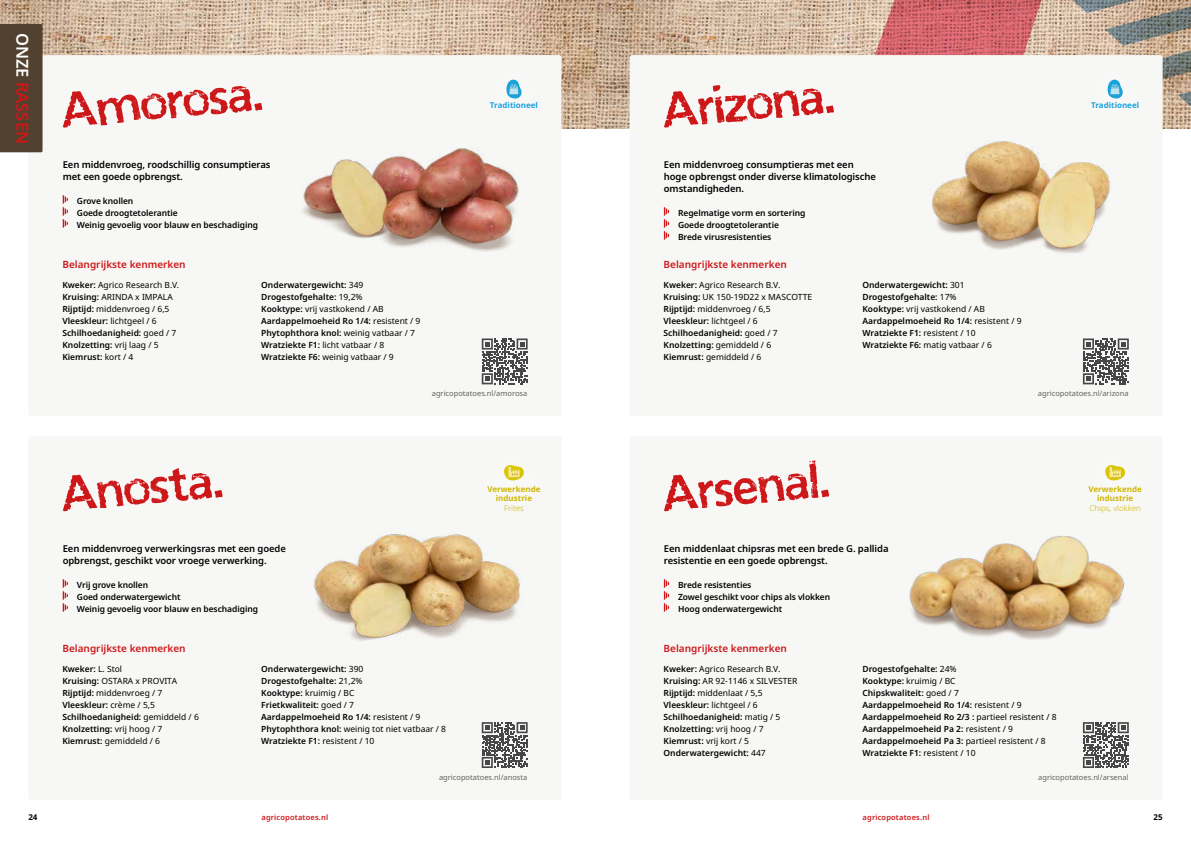
<style>
.page{position:relative;width:1191px;height:842px;background:#fff}
.page>*{position:absolute;margin:0;border:0;box-sizing:border-box;transform-origin:0 0}
.t1{font:50px "Agrico Tuberosum";color:#cd1719}
.t2{font:600 16.5px "Noto Sans";color:#cd1719}
.t3{font:600 10px "Noto Sans";color:#cd1719}
.t4{font:600 9.5px/12px "Noto Sans";letter-spacing:-.01em;color:#000}
.t5{font:600 8.5px/12px "Noto Sans";color:#000}
.t6{font:8.5px/12px "Noto Sans";color:#000}
.t7{font:700 8px/9.5px "Noto Sans";color:#cfb600;text-align:center}
.t8{font:700 8px "Noto Sans";color:#1ba2dd}
.t9{font:300 8px "Noto Sans";color:#cfb600}
.t10{font:700 8px "Noto Sans";color:#000}
.t11{font:7.5px "Noto Sans";color:#646363}
.t12{font:600 7.5px "Noto Sans";letter-spacing:.02em;color:#cd1719}
.s1{color:#fff}
.s2{font-weight:600}
.s3{font-weight:400}
</style>
<div class="page">
<div style="left:28px;top:436px;width:533px;height:364px;background:#f7f7f5;border-radius:3px"></div>
<img style="left:0;top:0;width:759px;height:128px">
<svg style="left:759px;top:0;width:241px;height:55px;background:#d2928a"></svg>
<div style="left:28px;top:55px;width:533px;height:361px;background:#f7f7f5;border-radius:3px"></div>
<div style="left:629px;top:55px;width:533px;height:361px;background:#f7f7f5;border-radius:3px"></div>
<div style="left:629px;top:436px;width:533px;height:364px;background:#f7f7f5;border-radius:3px"></div>
<div style="left:0;top:24px;width:43px;height:128px;background:#51412e"></div>
<svg style="left:506px;top:79px;width:16px;height:20px"></svg>
<svg style="left:63px;top:195px;width:5px;height:33px"></svg>
<div style="left:478px;top:335px;width:53px;height:52px;background:linear-gradient(to right,#f7f7f5,#f7f7f5)"></div>
<svg style="left:482px;top:338px;width:45px;height:46px"></svg>
<svg style="left:504px;top:465px;width:20px;height:15px"></svg>
<svg style="left:63px;top:579px;width:5px;height:33px"></svg>
<div style="left:478px;top:719px;width:53px;height:52px;background:linear-gradient(to right,#f7f7f5,#f7f7f5)"></div>
<svg style="left:482px;top:722px;width:45px;height:46px"></svg>
<svg style="left:1000px;top:0;width:191px;height:128px"></svg>
<svg style="left:664px;top:207px;width:5px;height:33px"></svg>
<div style="left:1079px;top:335px;width:53px;height:52px;background:linear-gradient(to right,#f7f7f5,#f7f7f5)"></div>
<svg style="left:1083px;top:338px;width:45px;height:46px"></svg>
<div style="left:1066px;top:441px;width:97px;height:94px;background:#f7f7f5"></div>
<svg style="left:1105px;top:465px;width:20px;height:15px"></svg>
<svg style="left:664px;top:579px;width:5px;height:33px"></svg>
<div style="left:1079px;top:719px;width:53px;height:52px;background:linear-gradient(to right,#f7f7f5,#f7f7f5)"></div>
<svg style="left:1083px;top:722px;width:45px;height:46px"></svg>
<img style="left:302px;top:148px;width:217px;height:104px">
<img style="left:314px;top:534px;width:206px;height:107px">
<img style="left:932px;top:124px;width:208px;height:129px">
<img style="left:909px;top:536px;width:216px;height:104px">
<h2 class="t2" style="left:32px;top:33px;width:113px;rotate:90deg"><span class="s1">ONZE</span> RASSEN</h2>
<h1 class="t1" style="left:57px;top:79px;width:205px;rotate:-5deg">Amorosa.</h1>
<p class="t8" style="left:490px;top:101px;width:50px">Traditioneel</p>
<p class="t4" style="left:63px;top:159px;width:209px">Een middenvroeg, roodschillig consumptieras met een goede opbrengst.</p>
<p class="t5" style="left:77px;top:195px;width:183px">Grove knollen<br>Goede droogtetolerantie<br>Weinig gevoelig voor blauw en beschadiging</p>
<p class="t3" style="left:62px;top:259px;width:125px">Belangrijkste kenmerken</p>
<p class="t6" style="left:62px;top:279px;width:118px"><span class="s2">Kweker:</span> Agrico Research B.V.<br><span class="s2">Kruising:</span> ARINDA x IMPALA<br><span class="s2">Rijptijd:</span> middenvroeg / 6,5<br><span class="s2">Vleeskleur:</span> lichtgeel / 6<br><span class="s2">Schilhoedanigheid:</span> goed / 7<br><span class="s2">Knolzetting:</span> vrij laag / 5<br><span class="s2">Kiemrust:</span> kort / 4</p>
<p class="t5" style="left:261px;top:279px;width:161px">Onderwatergewicht: <span class="s3">349<br></span>Drogestofgehalte: <span class="s3">19,2%<br></span>Kooktype: <span class="s3">vrij vastkokend / AB<br></span>Aardappelmoeheid Ro 1/4: <span class="s3">resistent / 9<br></span>Phytophthora knol: <span class="s3">weinig vatbaar / 7<br></span>Wratziekte F1: <span class="s3">licht vatbaar / 8<br></span>Wratziekte F6: <span class="s3">weinig vatbaar / 9</span></p>
<p class="t11" style="left:432px;top:388px;width:97px">agricopotatoes.nl/amorosa</p>
<h1 class="t1" style="left:57px;top:463px;width:165px;rotate:-5deg">Anosta.</h1>
<p class="t4" style="left:63px;top:543px;width:225px">Een middenvroeg verwerkingsras met een goede opbrengst, geschikt voor vroege verwerking.</p>
<p class="t5" style="left:77px;top:579px;width:183px">Vrij grove knollen<br>Goed onderwatergewicht<br>Weinig gevoelig voor blauw en beschadiging</p>
<p class="t3" style="left:62px;top:643px;width:125px">Belangrijkste kenmerken</p>
<p class="t7" style="left:487px;top:484px;width:55px">Verwerkende industrie</p>
<p class="t9" style="left:504px;top:503px;width:21px">Frites</p>
<p class="t5" style="left:62px;top:663px;width:138px">Kweker: <span class="s3">L. Stol<br></span>Kruising: <span class="s3">OSTARA x PROVITA<br></span>Rijptijd: <span class="s3">middenvroeg / 7<br></span>Vleeskleur: <span class="s3">crème / 5,5<br></span>Schilhoedanigheid: <span class="s3">gemiddeld / 6<br></span>Knolzetting: <span class="s3">vrij hoog / 7<br></span>Kiemrust: <span class="s3">gemiddeld / 6</span></p>
<p class="t5" style="left:261px;top:663px;width:186px">Onderwatergewicht: <span class="s3">390<br></span>Drogestofgehalte: <span class="s3">21,2%<br></span>Kooktype: <span class="s3">kruimig / BC<br></span>Frietkwaliteit: <span class="s3">goed / 7<br></span>Aardappelmoeheid Ro 1/4: <span class="s3">resistent / 9<br></span>Phytophthora knol: <span class="s3">weinig tot niet vatbaar / 8<br></span>Wratziekte F1: <span class="s3">resistent / 10</span></p>
<p class="t11" style="left:439px;top:772px;width:90px">agricopotatoes.nl/anosta</p>
<h1 class="t1" style="left:658px;top:79px;width:175px;rotate:-5deg">Arizona.</h1>
<p class="t4" style="left:664px;top:159px;width:214px">Een middenvroeg consumptieras met een hoge opbrengst onder diverse klimatologische omstandigheden.</p>
<p class="t5" style="left:678px;top:207px;width:129px">Regelmatige vorm en sortering<br>Goede droogtetolerantie<br>Brede virusresistenties</p>
<p class="t3" style="left:663px;top:259px;width:125px">Belangrijkste kenmerken</p>
<p class="t6" style="left:663px;top:279px;width:150px"><span class="s2">Kweker:</span> Agrico Research B.V.<br><span class="s2">Kruising:</span> UK 150-19D22 x MASCOTTE<br><span class="s2">Rijptijd:</span> middenvroeg / 6,5<br><span class="s2">Vleeskleur:</span> lichtgeel / 6<br><span class="s2">Schilhoedanigheid:</span> goed / 7<br><span class="s2">Knolzetting:</span> gemiddeld / 6<br><span class="s2">Kiemrust:</span> gemiddeld / 6</p>
<p class="t5" style="left:862px;top:279px;width:161px">Onderwatergewicht: <span class="s3">301<br></span>Drogestofgehalte: <span class="s3">17%<br></span>Kooktype: <span class="s3">vrij vastkokend / AB<br></span>Aardappelmoeheid Ro 1/4: <span class="s3">resistent / 9<br></span>Wratziekte F1: <span class="s3">resistent / 10<br></span>Wratziekte F6: <span class="s3">matig vatbaar / 6</span></p>
<p class="t8" style="left:1091px;top:101px;width:50px">Traditioneel</p>
<p class="t11" style="left:1038px;top:388px;width:92px">agricopotatoes.nl/arizona</p>
<h1 class="t1" style="left:658px;top:463px;width:170px;rotate:-5deg">Arsenal.</h1>
<p class="t4" style="left:664px;top:543px;width:226px">Een middenlaat chipsras met een brede G. pallida resistentie en een goede opbrengst.</p>
<p class="t5" style="left:678px;top:579px;width:154px">Brede resistenties<br>Zowel geschikt voor chips als vlokken<br>Hoog onderwatergewicht</p>
<p class="t3" style="left:663px;top:643px;width:125px">Belangrijkste kenmerken</p>
<p class="t7" style="left:1088px;top:484px;width:55px">Verwerkende industrie</p>
<p class="t9" style="left:1089px;top:503px;width:53px">Chips, vlokken</p>
<p class="t5" style="left:663px;top:663px;width:135px">Kweker: <span class="s3">Agrico Research B.V.<br></span>Kruising: <span class="s3">AR 92-1146 x SILVESTER<br></span>Rijptijd: <span class="s3">middenlaat / 5,5<br></span>Vleeskleur: <span class="s3">lichtgeel / 6<br></span>Schilhoedanigheid: <span class="s3">matig / 5<br></span>Knolzetting: <span class="s3">vrij hoog / 7<br></span>Kiemrust: <span class="s3">vrij kort / 5<br></span>Onderwatergewicht: <span class="s3">447</span></p>
<p class="t5" style="left:862px;top:663px;width:196px">Drogestofgehalte: <span class="s3">24%<br></span>Kooktype: <span class="s3">kruimig / BC<br></span>Chipskwaliteit: <span class="s3">goed / 7<br></span>Aardappelmoeheid Ro 1/4: <span class="s3">resistent / 9<br></span>Aardappelmoeheid Ro 2/3 : <span class="s3">partieel resistent / 8<br></span>Aardappelmoeheid Pa 2: <span class="s3">resistent / 9<br></span>Aardappelmoeheid Pa 3: <span class="s3">partieel resistent / 8<br></span>Wratziekte F1: <span class="s3">resistent / 10</span></p>
<p class="t11" style="left:1038px;top:772px;width:92px">agricopotatoes.nl/arsenal</p>
<p class="t10" style="left:28px;top:813px;width:11px">24</p>
<p class="t12" style="left:261px;top:813px;width:68px">agricopotatoes.nl</p>
<p class="t12" style="left:862px;top:813px;width:68px">agricopotatoes.nl</p>
<p class="t10" style="left:1153px;top:813px;width:11px">25</p>
</div>
